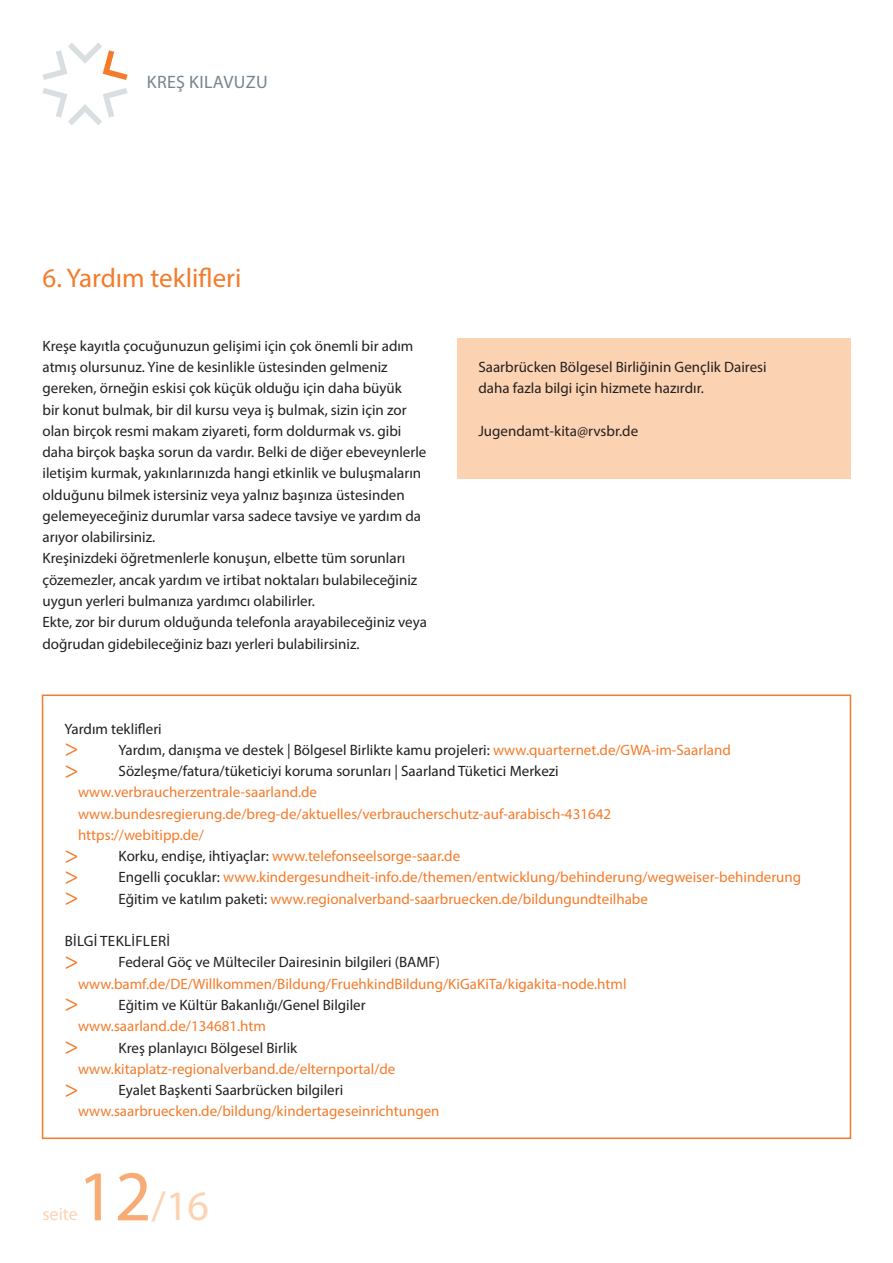
<style>
.page{position:relative;width:893px;height:1263px;background:#fff}
.page>*{position:absolute;margin:0;border:0;box-sizing:border-box;transform-origin:0 0}
.t1{font:42px "Myriad Pro";color:#fcd3b2}
.headline_18pt_orange{font:27px "Myriad Pro";color:#f47b2a}
.t2{font:18px "Myriad Pro";letter-spacing:.02em;color:#76848f}
.t3{font:18px "Myriad Pro";color:#fcd3b2}
.Fließtext_10pt{font:15px/21.3px "Myriad Pro";color:#231f20}
.Fließtext_Textbox{font:15px "Myriad Pro";color:#f47b2a}
.Fließtext_Textbox-2{font:15px/21.3px "Myriad Pro";color:#231f20}
.Fließtext_fett{font:15px "Myriad Pro";letter-spacing:.005em;color:#231f20}
.s1{font-size:24px;color:#f47b2a}
.s2{color:#f47b2a}
.s3{font-size:24px}
.s4{color:#231f20}
.s5{font-size:72px;color:#f9ab75}
</style>
<div class="page">
<svg style="left:43px;top:43px;width:85px;height:37px"></svg>
<svg style="left:43px;top:88px;width:85px;height:37px"></svg>
<div style="left:457px;top:338px;width:393px;height:140px;background:#fcd3b2"></div>
<div style="left:42px;top:694px;width:809px;height:445px;border:2px solid #f47b2a"></div>
<p class="t2" style="left:147px;top:71px;width:122px">KREŞ KILAVUZU</p>
<p class="headline_18pt_orange" style="left:43px;top:261px;width:201px">6. Yardım teklifleri</p>
<p class="Fließtext_10pt" style="left:43px;top:335px;width:385px">Kreşe kayıtla çocuğunuzun gelişimi için çok önemli bir adım atmış olursunuz. Yine de kesinlikle üstesinden gelmeniz gereken, örneğin eskisi çok küçük olduğu için daha büyük<br>bir konut bulmak, bir dil kursu veya iş bulmak, sizin için zor olan birçok resmi makam ziyareti, form doldurmak vs. gibi daha birçok başka sorun da vardır. Belki de diğer ebeveynlerle iletişim kurmak, yakınlarınızda hangi etkinlik ve buluşmaların olduğunu bilmek istersiniz veya yalnız başınıza üstesinden gelemeyeceğiniz durumlar varsa sadece tavsiye ve yardım da arıyor olabilirsiniz.</p>
<p class="Fließtext_10pt" style="left:43px;top:547px;width:376px">Kreşinizdeki öğretmenlerle konuşun, elbette tüm sorunları çözemezler, ancak yardım ve irtibat noktaları bulabileceğiniz uygun yerleri bulmanıza yardımcı olabilirler.</p>
<p class="Fließtext_10pt" style="left:43px;top:611px;width:386px">Ekte, zor bir durum olduğunda telefonla arayabileceğiniz veya doğrudan gidebileceğiniz bazı yerleri bulabilirsiniz.</p>
<p class="Fließtext_Textbox-2" style="left:478px;top:356px;width:290px">Saarbrücken Bölgesel Birliğinin Gençlik Dairesi daha fazla bilgi için hizmete hazırdır.</p>
<p class="Fließtext_Textbox-2" style="left:478px;top:420px;width:161px">Jugendamt-kita@rvsbr.de</p>
<p class="Fließtext_fett" style="left:65px;top:719px;width:99px">Yardım teklifleri</p>
<p class="Fließtext_Textbox-2" style="left:65px;top:739px;width:668px"><span class="s1">&gt;</span> Yardım, danışma ve destek | Bölgesel Birlikte kamu projeleri: <span class="s2">www.quarternet.de/GWA-im-Saarland</span></p>
<p class="Fließtext_Textbox-2" style="left:65px;top:760px;width:496px"><span class="s1">&gt;</span> Sözleşme/fatura/tüketiciyi koruma sorunları | Saarland Tüketici Merkezi</p>
<p class="Fließtext_Textbox" style="left:78px;top:783px;width:241px">www.verbraucherzentrale-saarland.de</p>
<p class="Fließtext_Textbox" style="left:78px;top:804px;width:535px">www.bundesregierung.de/breg-de/aktuelles/verbraucherschutz-auf-arabisch-431642</p>
<p class="Fließtext_Textbox" style="left:78px;top:825px;width:127px">https://webitipp.de/</p>
<p class="Fließtext_Textbox" style="left:65px;top:847px;width:397px"><span class="s3">&gt;</span> <span class="s4">Korku, endişe, ihtiyaçlar:</span> www.telefonseelsorge-saar.de</p>
<p class="Fließtext_Textbox" style="left:65px;top:868px;width:738px"><span class="s3">&gt;</span> <span class="s4">Engelli çocuklar:</span> www.kindergesundheit-info.de/themen/entwicklung/behinderung/wegweiser-behinderung</p>
<p class="Fließtext_Textbox" style="left:65px;top:889px;width:585px"><span class="s3">&gt;</span> <span class="s4">Eğitim ve katılım paketi:</span> www.regionalverband-saarbruecken.de/bildungundteilhabe</p>
<p class="Fließtext_fett" style="left:65px;top:932px;width:105px">BILGI TEKLIFLERI</p>
<p class="Fließtext_Textbox-2" style="left:65px;top:951px;width:377px"><span class="s1">&gt;</span> Federal Göç ve Mülteciler Dairesinin bilgileri (BAMF)</p>
<p class="Fließtext_Textbox" style="left:78px;top:974px;width:550px">www.bamf.de/DE/Willkommen/Bildung/FruehkindBildung/KiGaKiTa/kigakita-node.html</p>
<p class="Fließtext_Textbox-2" style="left:65px;top:994px;width:303px"><span class="s1">&gt;</span> Eğitim ve Kültür Bakanlığı/Genel Bilgiler</p>
<p class="Fließtext_Textbox" style="left:78px;top:1017px;width:190px">www.saarland.de/134681.htm</p>
<p class="Fließtext_Textbox-2" style="left:65px;top:1036px;width:234px"><span class="s1">&gt;</span> Kreş planlayıcı Bölgesel Birlik</p>
<p class="Fließtext_Textbox" style="left:78px;top:1059px;width:319px">www.kitaplatz-regionalverband.de/elternportal/de</p>
<p class="Fließtext_Textbox-2" style="left:65px;top:1079px;width:280px"><span class="s1">&gt;</span> Eyalet Başkenti Saarbrücken bilgileri</p>
<p class="Fließtext_Textbox" style="left:78px;top:1102px;width:363px">www.saarbruecken.de/bildung/kindertageseinrichtungen</p>
<p class="t3" style="left:43px;top:1203px;width:37px">seite</p>
<h1 class="t1" style="left:78px;top:1180px;width:133px"><span class="s5">12</span>/16</h1>
</div>
